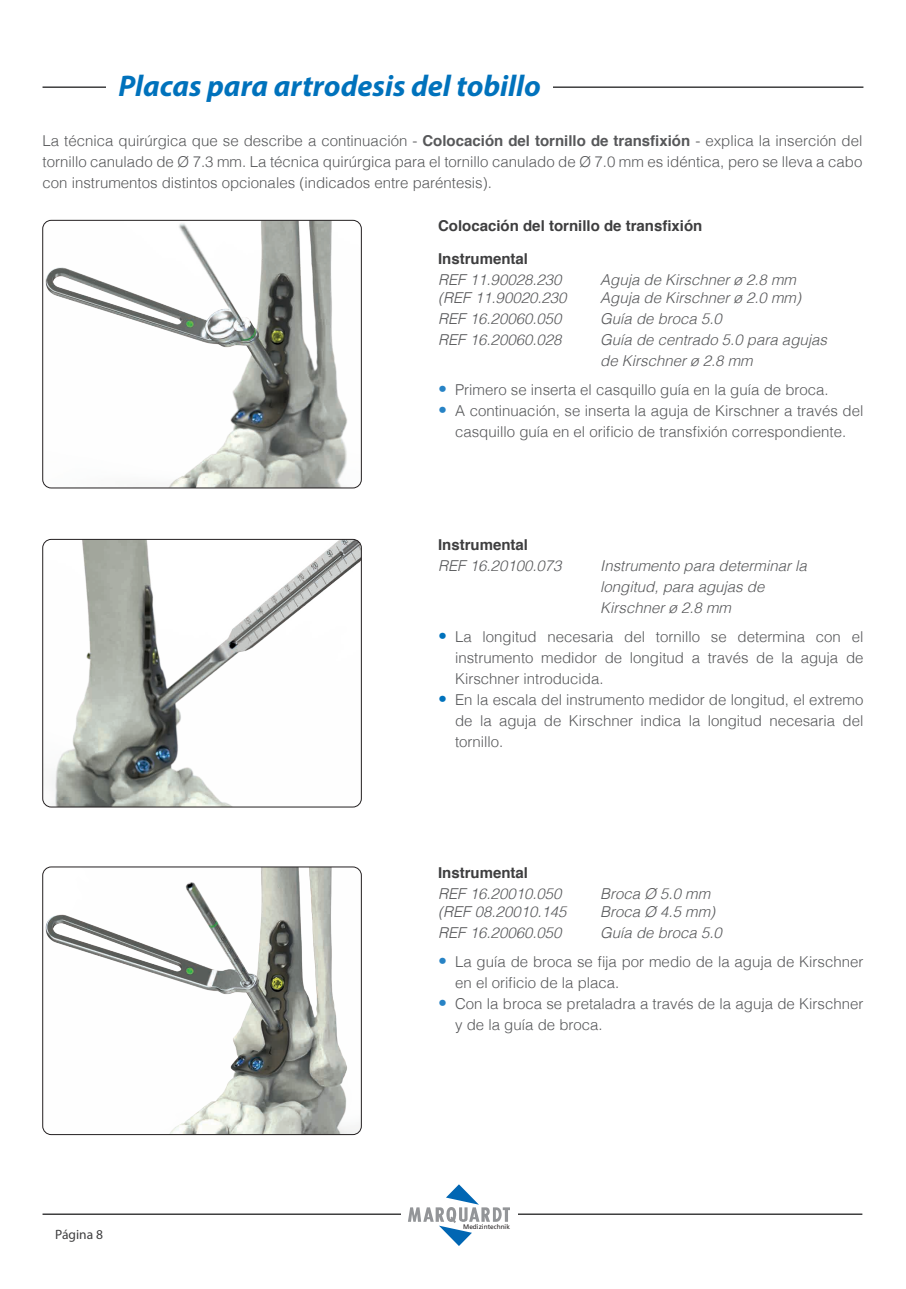
<style>
.page{position:relative;width:906px;height:1289px;background:#fff}
.page>*{position:absolute;margin:0;border:0;box-sizing:border-box;transform-origin:0 0}
.t1{font:italic 700 30px "Myriad Pro";color:#0072bc}
.t2{font:300 15px/21px "Helvetica";color:#57585a;text-align:justify}
.t3{font:italic 300 15px/21px "Helvetica";color:#57585a}
.t4{font:700 15px "Helvetica";color:#3e3e3f}
.t5{font:13.5px "Myriad Pro";color:#3e3e3f}
.t6{font:6.6px "Frutiger LT Std";color:#231f20}
.s1{font-weight:700}
.s2{font-family:"Frutiger LT Com";font-stretch:condensed;font-size:18px;color:#2783c5}
.s3{font-family:"Frutiger LT Com";font-stretch:condensed;font-size:18px;color:#0072bc}
</style>
<div class="page">
<hr style="left:43px;top:86px;width:820px;height:2px;background:#3e3e3f">
<hr style="left:43px;top:1213px;width:819px;height:1px;background:#3e3e3f">
<div style="left:401px;top:1184px;width:117px;height:61px;background:#fff"></div>
<svg style="left:408px;top:1184px;width:102px;height:61px"></svg>
<div style="left:106px;top:78px;width:447px;height:18px;background:#fff"></div>
<img style="left:43px;top:220px;width:318px;height:268px">
<div style="left:43px;top:220px;width:318px;height:268px;border:1px solid #231f20;border-radius:9px"></div>
<img style="left:43px;top:867px;width:318px;height:267px">
<div style="left:43px;top:866px;width:318px;height:268px;border:1px solid #231f20;border-radius:9px"></div>
<img style="left:43px;top:539px;width:318px;height:268px">
<div style="left:43px;top:539px;width:318px;height:268px;border:1px solid #231f20;border-radius:9px"></div>
<h1 class="t1" style="left:118px;top:67px;width:424px">Placas para artrodesis del tobillo</h1>
<p class="t2" style="left:42px;top:129px;width:821px">La técnica quirúrgica que se describe a continuación - <span class="s1">Colocación del tornillo de transfixión</span> - explica la inserción del tornillo canulado de Ø 7.3 mm. La técnica quirúrgica para el tornillo canulado de Ø 7.0 mm es idéntica, pero se lleva a cabo con instrumentos distintos opcionales (indicados entre paréntesis).</p>
<p class="t4" style="left:438px;top:214px;width:266px">Colocación del tornillo de transfixión</p>
<p class="t4" style="left:438px;top:247px;width:92px">Instrumental</p>
<p class="t3" style="left:438px;top:269px;width:125px">REF 11.90028.230</p>
<p class="t3" style="left:600px;top:269px;width:197px">Aguja de Kirschner ø 2.8 mm</p>
<p class="t3" style="left:438px;top:287px;width:130px">(REF 11.90020.230</p>
<p class="t3" style="left:600px;top:287px;width:202px">Aguja de Kirschner ø 2.0 mm)</p>
<p class="t3" style="left:438px;top:308px;width:125px">REF 16.20060.050</p>
<p class="t3" style="left:600px;top:308px;width:123px">Guía de broca 5.0</p>
<p class="t3" style="left:438px;top:329px;width:125px">REF 16.20060.028</p>
<p class="t3" style="left:600px;top:329px;width:228px">Guía de centrado 5.0 para agujas de Kirschner ø 2.8 mm</p>
<p class="t2" style="left:438px;top:378px;width:392px"><span class="s2">•</span> Primero se inserta el casquillo guía en la guía de broca.</p>
<p class="t2" style="left:438px;top:399px;width:427px;text-align:center"><span class="s2">•</span> A continuación, se inserta la aguja de Kirschner a través del casquillo guía en el orificio de transfixión correspondiente.</p>
<p class="t4" style="left:438px;top:533px;width:92px">Instrumental</p>
<p class="t3" style="left:438px;top:554px;width:125px">REF 16.20100.073</p>
<p class="t3" style="left:600px;top:554px;width:208px">Instrumento para determinar la longitud, para agujas de<br>Kirschner ø 2.8 mm</p>
<p class="t2" style="left:455px;top:625px;width:410px;text-indent:-17px"><span class="s3">•</span> La longitud necesaria del tornillo se determina con el instrumento medidor de longitud a través de la aguja de Kirschner introducida.</p>
<p class="t2" style="left:455px;top:688px;width:410px;text-indent:-17px"><span class="s3">•</span> En la escala del instrumento medidor de longitud, el extremo de la aguja de Kirschner indica la longitud necesaria del tornillo.</p>
<p class="t5" style="left:55px;top:1226px;width:49px">Página 8</p>
<p class="t4" style="left:438px;top:860px;width:92px">Instrumental</p>
<p class="t3" style="left:438px;top:882px;width:125px">REF 16.20010.050</p>
<p class="t3" style="left:600px;top:882px;width:112px">Broca Ø 5.0 mm</p>
<p class="t3" style="left:438px;top:900px;width:130px">(REF 08.20010.145</p>
<p class="t3" style="left:600px;top:900px;width:117px">Broca Ø 4.5 mm)</p>
<p class="t3" style="left:438px;top:921px;width:125px">REF 16.20060.050</p>
<p class="t3" style="left:600px;top:921px;width:123px">Guía de broca 5.0</p>
<p class="t2" style="left:455px;top:949px;width:410px;text-indent:-17px"><span class="s2">•</span> La guía de broca se fija por medio de la aguja de Kirschner en el orificio de la placa.</p>
<p class="t2" style="left:455px;top:991px;width:410px;text-indent:-17px"><span class="s2">•</span> Con la broca se pretaladra a través de la aguja de Kirschner y de la guía de broca.</p>
<p class="t6" style="left:463px;top:1222px;width:48px">Medizintechnik</p>
</div>
